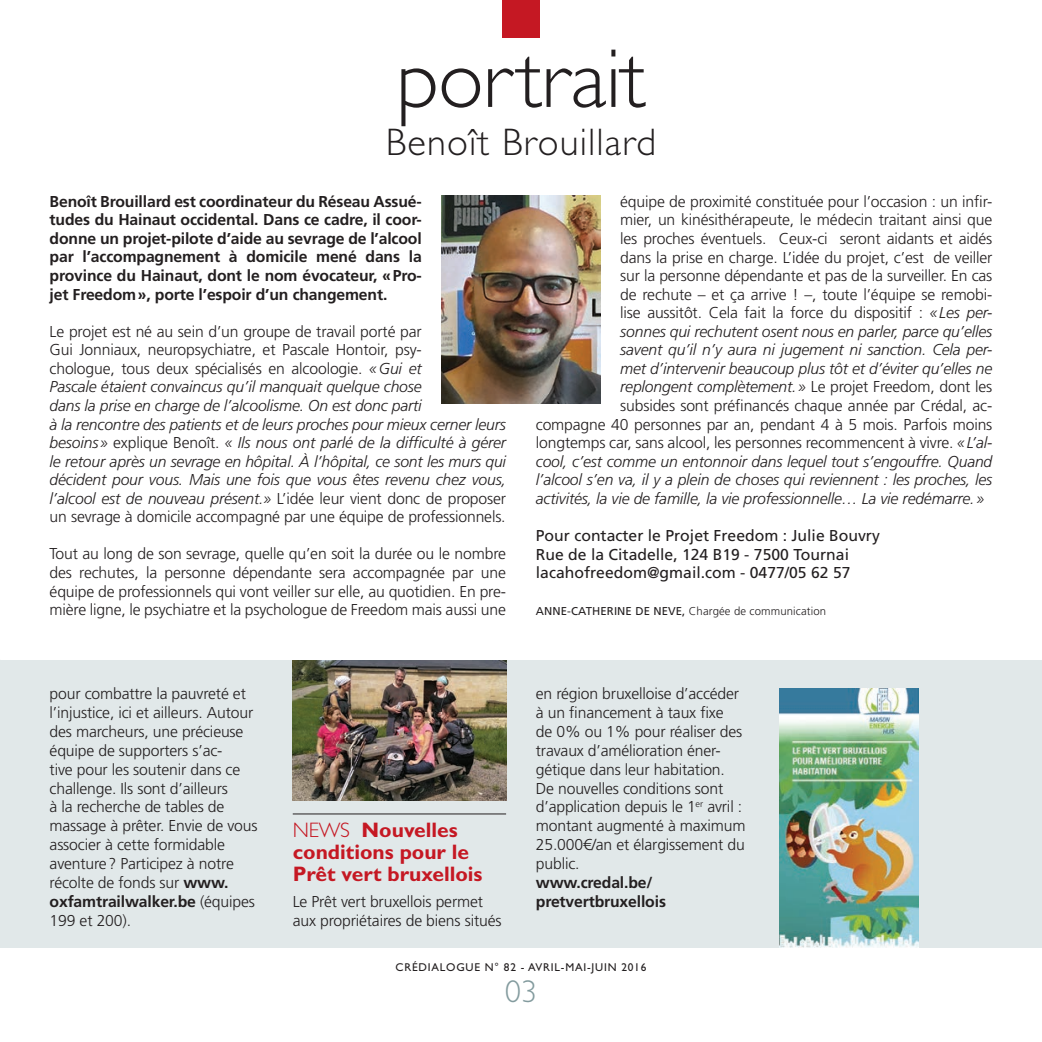
<style>
.page{position:relative;width:1042px;height:1042px;background:#fff}
.page>*{position:absolute;margin:0;border:0;box-sizing:border-box;transform-origin:0 0}
.t1{font:300 84px "Gill Sans Std";color:#231f20}
.t2{font:300 38.5px "Gill Sans Std";letter-spacing:.03em;color:#231f20}
.t3{font:300 31.5px "Gill Sans Std";color:#839b9e}
.t4{font:700 21px/21.9px "Gill Sans Std";color:#c51823}
.t5{font:300 15.75px/18.9px "Frutiger LT Std";letter-spacing:-.01em;color:#231f20}
.t6{font:italic 300 15.75px/18.6px "Frutiger LT Std";letter-spacing:-.01em;color:#231f20}
.t7{font:700 15.75px/18.6px "Frutiger LT Std";letter-spacing:-.01em;color:#231f20;text-align:justify}
.t8{font:15.75px/18.6px "Frutiger LT Std";color:#231f20}
.t9{font:11.38px "Gill Sans Std";letter-spacing:.07em;color:#231f20}
.t10{font:300 11.38px "Frutiger LT Std";letter-spacing:.01em;color:#231f20}
.t11{font:11.38px "Frutiger LT Std";letter-spacing:.01em;color:#231f20}
.s1{font-style:normal}
.s2{font-weight:700}
.s3{font-weight:300}
.s4{font-style:italic}
.s5{font-weight:400}
</style>
<div class="page">
<div style="left:0;top:660px;width:1042px;height:287px;background:#e1e8e9"></div>
<div style="left:502px;top:0;width:37px;height:37px;background:#c51823"></div>
<img style="left:441px;top:195px;width:159px;height:208px">
<hr style="left:293px;top:813px;width:213px;height:1px;background:#231f20">
<img style="left:779px;top:688px;width:139px;height:259px">
<img style="left:293px;top:661px;width:213px;height:139px">
<h1 class="t1" style="left:396px;top:32px;width:251px">portrait</h1>
<h2 class="t2" style="left:386px;top:121px;width:272px">Benoît Brouillard</h2>
<p class="t7" style="left:50px;top:192px;width:374px">Benoît Brouillard est coordinateur du Réseau Assué&shy;tudes du Hainaut occidental. Dans ce cadre, il coor&shy;donne un projet-pilote d’aide au sevrage de l’alcool par l’accompagnement à domicile mené dans la province du Hainaut, dont le nom évocateur, «Pro&shy;jet Freedom», porte l’espoir d’un changement.</p>
<p class="t6" style="left:50px;top:322px;width:458px"><span class="s1">Le projet est né au sein d’un groupe de travail porté par<br>Gui Jonniaux, neuropsychiatre, et Pascale Hontoir, psy-<br>chologue, tous deux spécialisés en alcoologie.</span> «Gui et<br>Pascale étaient convaincus qu’il manquait quelque chose<br>dans la prise en charge de l’alcoolisme. On est donc parti<br>à la rencontre des patients et de leurs proches pour mieux cerner leurs besoins» <span class="s1">explique Benoît.</span> « Ils nous ont parlé de la difficulté à gérer le retour après un sevrage en hôpital. À l’hôpital, ce sont les murs qui décident pour vous. Mais une fois que vous êtes revenu chez vous, l’alcool est de nouveau présent.» <span class="s1">L’idée leur vient donc de proposer un sevrage à domicile accompagné par une équipe de professionnels.</span></p>
<p class="t5" style="left:50px;top:545px;width:458px;text-align:justify">Tout au long de son sevrage, quelle qu’en soit la durée ou le nombre des rechutes, la personne dépendante sera accompagnée par une équipe de professionnels qui vont veiller sur elle, au quotidien. En pre&shy;mière ligne, le psychiatre et la psychologue de Freedom mais aussi une</p>
<p class="t5" style="left:50px;top:684px;width:209px">pour combattre la pauvreté et l’injustice, ici et ailleurs. Autour des marcheurs, une précieuse équipe de supporters s’ac-<br>tive pour les soutenir dans ce challenge. Ils sont d’ailleurs<br>à la recherche de tables de massage à prêter. Envie de vous associer à cette formidable aventure? Participez à notre récolte de fonds sur <span class="s2">www. oxfamtrailwalker.be</span> (équipes<br>199 et 200).</p>
<h3 class="t4" style="left:293px;top:818px;width:191px"><span class="s3">News</span> Nouvelles conditions pour le<br>Prêt vert bruxellois</h3>
<p class="t5" style="left:293px;top:892px;width:210px">Le Prêt vert bruxellois permet aux propriétaires de biens situés</p>
<p class="t5" style="left:620px;top:192px;width:374px">équipe de proximité constituée pour l’occasion : un infir-</p>
<p class="t5" style="left:620px;top:211px;width:374px">mier, un kinésithérapeute, le médecin traitant ainsi que</p>
<p class="t5" style="left:620px;top:229px;width:374px">les proches éventuels. Ceux-ci seront aidants et aidés</p>
<p class="t5" style="left:620px;top:248px;width:374px">dans la prise en charge. L’idée du projet, c’est de veiller</p>
<p class="t5" style="left:620px;top:266px;width:374px">sur la personne dépendante et pas de la surveiller. En cas</p>
<p class="t5" style="left:620px;top:285px;width:374px">de rechute – et ça arrive ! –, toute l’équipe se remobi-</p>
<p class="t5" style="left:620px;top:304px;width:374px">lise aussitôt. Cela fait la force du dispositif : <span class="s4">«Les per-</span></p>
<p class="t6" style="left:620px;top:322px;width:374px">sonnes qui rechutent osent nous en parler, parce qu’elles</p>
<p class="t6" style="left:620px;top:341px;width:374px">savent qu’il n’y aura ni jugement ni sanction. Cela per-</p>
<p class="t6" style="left:620px;top:359px;width:373px">met d’intervenir beaucoup plus tôt et d’éviter qu’elles ne</p>
<p class="t6" style="left:620px;top:378px;width:374px">replongent complètement.» <span class="s1">Le projet Freedom, dont les</span></p>
<p class="t5" style="left:620px;top:396px;width:374px">subsides sont préfinancés chaque année par Crédal, ac-</p>
<p class="t5" style="left:536px;top:415px;width:458px">compagne 40 personnes par an, pendant 4 à 5 mois. Parfois moins</p>
<p class="t5" style="left:536px;top:433px;width:458px">longtemps car, sans alcool, les personnes recommencent à vivre. <span class="s4">«L’al-</span></p>
<p class="t6" style="left:536px;top:452px;width:458px">cool, c’est comme un entonnoir dans lequel tout s’engouffre. Quand</p>
<p class="t6" style="left:536px;top:471px;width:458px">l’alcool s’en va, il y a plein de choses qui reviennent : les proches, les</p>
<p class="t6" style="left:536px;top:489px;width:450px">activités, la vie de famille, la vie professionnelle… La vie redémarre.»</p>
<p class="t8" style="left:536px;top:526px;width:345px">Pour contacter le Projet Freedom : Julie Bouvry<br>Rue de la Citadelle, 124 B19 - 7500 Tournai lacahofreedom@gmail.com - 0477/05 62 57</p>
<p class="t11" style="left:536px;top:604px;width:17px">Anne</p>
<p class="t11" style="left:567px;top:604px;width:54px">-Cathe rine</p>
<p class="t10" style="left:635px;top:605px;width:192px"><span class="s5">de Neve,</span> Chargée de communication</p>
<p class="t5" style="left:536px;top:684px;width:211px">en région bruxelloise d’accéder à un financement à taux fixe<br>de 0% ou 1% pour réaliser des travaux d’amélioration éner&shy;gétique dans leur habitation.<br>De nouvelles conditions sont d’application depuis le 1<sup>er</sup> avril : montant augmenté à maximum<br>25.000€/an et élargissement du public.</p>
<p class="t7" style="left:536px;top:873px;width:132px">www.credal.be/ pretvertbruxellois</p>
<p class="t9" style="left:395px;top:960px;width:252px">CRÉDIALOGUE N° 82 - AVRIL-MAI-JUIN 2016</p>
<h3 class="t3" style="left:505px;top:974px;width:33px">03</h3>
</div>
